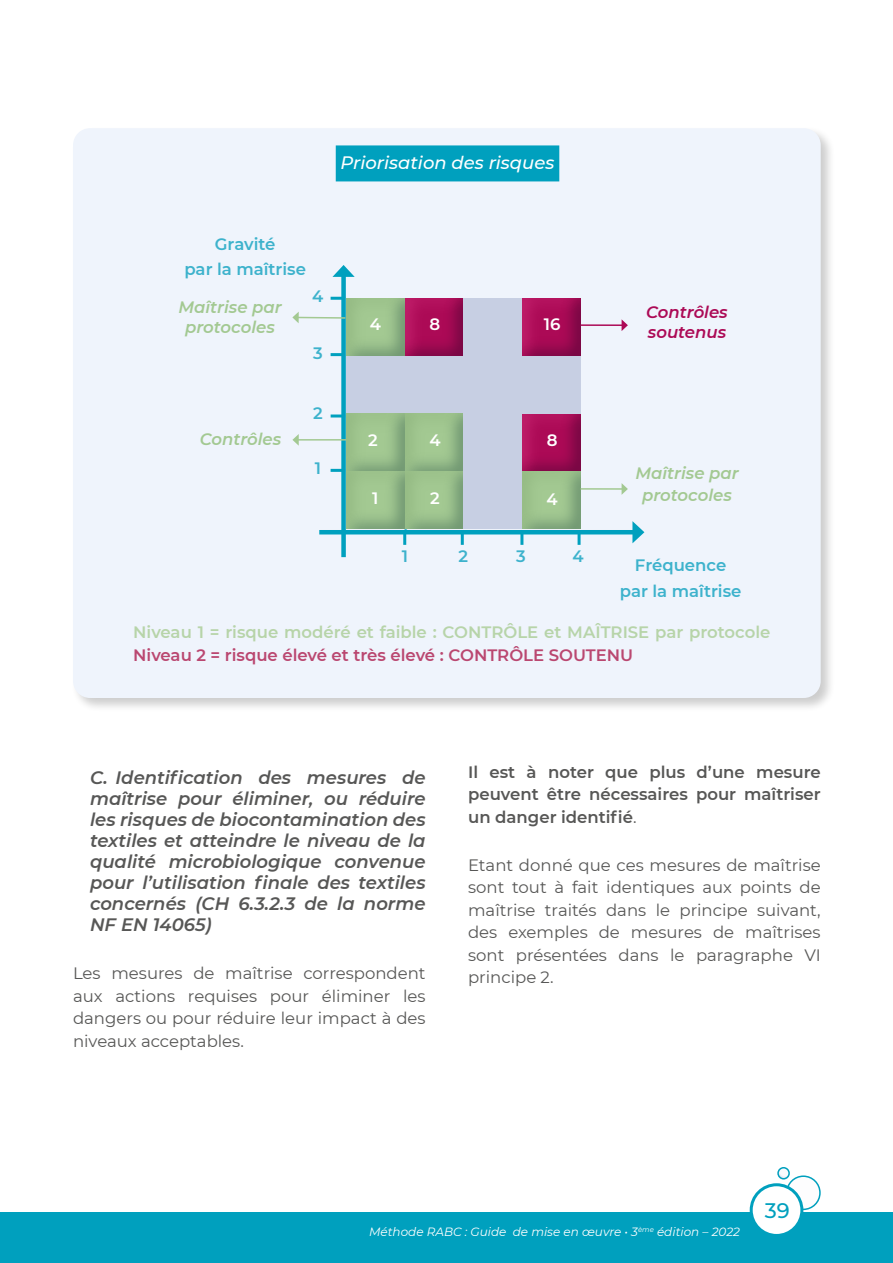
<style>
.page{position:relative;width:893px;height:1263px;background:#fff}
.page>*{position:absolute;margin:0;border:0;box-sizing:border-box;transform-origin:0 0}
.t1{font:500 21px "Montserrat";color:#00a0be}
.t2{font:italic 600 18px/21px "Montserrat";color:#575756;text-align:justify}
.t3{font:italic 500 18px "Montserrat";color:#fff}
.t4{font:16.5px/22.5px "Montserrat";color:#575756;text-align:justify}
.t5{font:600 16.5px/22.5px "Montserrat";color:#575756;text-align:justify}
.t6{font:600 16.5px "Montserrat";color:#b7d4a9}
.t7{font:600 16.5px/25.5px "Montserrat";color:#3db2cc;text-align:center}
.t8{font:italic 600 16.5px/19.5px "Montserrat";color:#a3c992;text-align:center}
.t9{font:600 16.5px "Montserrat";color:#ba4770}
.t10{font:italic 600 16.5px/19.5px "Montserrat";color:#ac0a56}
.t11{font:600 16.5px "Montserrat";color:#fff}
.t12{font:italic 12px "Montserrat";color:#fff}
.s1{font-weight:400}
</style>
<div class="page">
<div style="left:0;top:1212px;width:893px;height:51px;background:#00a0be"></div>
<div style="left:786px;top:1175px;width:35px;height:35px;border:2px solid #00a0be;border-radius:50%"></div>
<div style="left:751px;top:1185px;width:51px;height:50px;background:#fff;border-radius:50%"></div>
<div style="left:750px;top:1183px;width:53px;height:54px;border:3px solid #00a0be;border-radius:50%"></div>
<svg style="left:777px;top:1167px;width:43px;height:44px"></svg>
<div style="left:777px;top:1167px;width:13px;height:12px;border:2px solid #00a0be;border-radius:50%"></div>
<div style="left:70px;top:125px;width:765px;height:588px;background:#000;opacity:.2"></div>
<div style="left:73px;top:128px;width:748px;height:570px;background:#eff4fc;border-radius:17px"></div>
<div style="left:341px;top:273px;width:5px;height:284px;background:#00a0be"></div>
<svg style="left:332px;top:265px;width:23px;height:12px"></svg>
<hr style="left:319px;top:530px;width:318px;height:4px;background:#00a0be">
<svg style="left:632px;top:521px;width:12px;height:22px"></svg>
<hr style="left:331px;top:414px;width:14px;height:3px;background:#00a0be">
<div style="left:346px;top:356px;width:59px;height:58px;background:#c7cfe3"></div>
<div style="left:405px;top:356px;width:58px;height:58px;background:#c7cfe3"></div>
<div style="left:393px;top:402px;width:85px;height:70px;background:#476d7d;opacity:.46"></div>
<div style="left:335px;top:402px;width:84px;height:70px;background:#476d7d;opacity:.46"></div>
<div style="left:335px;top:286px;width:84px;height:70px;background:#476d7d;opacity:.46"></div>
<div style="left:335px;top:460px;width:84px;height:70px;background:#476d7d;opacity:.46"></div>
<div style="left:393px;top:460px;width:85px;height:70px;background:#476d7d;opacity:.46"></div>
<div style="left:511px;top:460px;width:84px;height:70px;background:#476d7d;opacity:.46"></div>
<div style="left:511px;top:402px;width:84px;height:70px;background:#476d7d;opacity:.46"></div>
<div style="left:511px;top:286px;width:84px;height:70px;background:#476d7d;opacity:.46"></div>
<div style="left:393px;top:286px;width:85px;height:70px;background:#476d7d;opacity:.46"></div>
<div style="left:463px;top:471px;width:59px;height:58px;background:#c7cfe3"></div>
<div style="left:463px;top:414px;width:59px;height:57px;background:#c7cfe3"></div>
<div style="left:463px;top:356px;width:59px;height:58px;background:#c7cfe3"></div>
<div style="left:463px;top:298px;width:59px;height:58px;background:#c7cfe3"></div>
<div style="left:522px;top:356px;width:59px;height:58px;background:#c7cfe3"></div>
<hr style="left:331px;top:469px;width:14px;height:3px;background:#00a0be">
<hr style="left:403px;top:530px;width:3px;height:15px;background:#00a0be">
<hr style="left:461px;top:530px;width:3px;height:15px;background:#00a0be">
<hr style="left:520px;top:530px;width:3px;height:15px;background:#00a0be">
<hr style="left:578px;top:530px;width:3px;height:15px;background:#00a0be">
<hr style="left:331px;top:353px;width:14px;height:3px;background:#00a0be">
<hr style="left:331px;top:297px;width:14px;height:3px;background:#00a0be">
<svg style="left:292px;top:312px;width:55px;height:11px"></svg>
<hr style="left:581px;top:324px;width:41px;height:2px;background:#ac0a56">
<svg style="left:622px;top:320px;width:6px;height:11px"></svg>
<hr style="left:581px;top:488px;width:41px;height:2px;background:#a3c992">
<svg style="left:622px;top:483px;width:6px;height:12px"></svg>
<hr style="left:298px;top:439px;width:48px;height:2px;background:#a3c992">
<svg style="left:292px;top:434px;width:7px;height:12px"></svg>
<div style="left:336px;top:145px;width:223px;height:36px;background:#00a0be"></div>
<p class="t3" style="left:341px;top:150px;width:215px">Priorisation des risques</p>
<p class="t7" style="left:184px;top:231px;width:123px">Gravité<br>par la maîtrise</p>
<p class="t8" style="left:178px;top:297px;width:105px">Maîtrise par protocoles</p>
<p class="t7" style="left:312px;top:283px;width:13px">4</p>
<p class="t7" style="left:313px;top:340px;width:11px">3</p>
<p class="t8" style="left:200px;top:429px;width:83px">Contrôles</p>
<p class="t7" style="left:313px;top:400px;width:11px">2</p>
<p class="t7" style="left:315px;top:455px;width:8px">1</p>
<p class="t11" style="left:370px;top:312px;width:13px">4</p>
<p class="t11" style="left:430px;top:312px;width:12px">8</p>
<p class="t11" style="left:368px;top:429px;width:11px">2</p>
<p class="t11" style="left:429px;top:429px;width:13px">4</p>
<p class="t11" style="left:372px;top:486px;width:8px">1</p>
<p class="t11" style="left:430px;top:486px;width:11px">2</p>
<p class="t7" style="left:402px;top:511px;width:8px">1</p>
<p class="t7" style="left:402px;top:542px;width:8px">1</p>
<p class="t7" style="left:459px;top:542px;width:11px">2</p>
<p class="t11" style="left:544px;top:312px;width:18px">16</p>
<p class="t11" style="left:547px;top:429px;width:12px">8</p>
<p class="t11" style="left:547px;top:487px;width:13px">4</p>
<p class="t7" style="left:516px;top:542px;width:11px">3</p>
<p class="t7" style="left:572px;top:542px;width:13px">4</p>
<p class="t10" style="left:646px;top:302px;width:83px">Contrôles soutenus</p>
<p class="t8" style="left:635px;top:461px;width:105px;line-height:22.5px">Maîtrise par protocoles</p>
<p class="t7" style="left:620px;top:552px;width:123px">Fréquence par la maîtrise</p>
<p class="t6" style="left:133px;top:621px;width:639px">Niveau 1 = risque modéré et faible : CONTRÔLE et MAÎTRISE par protocole</p>
<p class="t9" style="left:133px;top:643px;width:501px">Niveau 2 = risque élevé et très élevé : CONTRÔLE SOUTENU</p>
<p class="t2" style="left:90px;top:766px;width:337px">C. Identification des mesures de maîtrise pour éliminer, ou réduire les risques de biocontamination des textiles et atteindre le niveau de la qualité microbiologique convenue pour l’utilisation finale des textiles concernés (CH 6.3.2.3 de la norme NF EN 14065)</p>
<p class="t4" style="left:73px;top:961px;width:354px">Les mesures de maîtrise correspondent aux actions requises pour éliminer les dangers ou pour réduire leur impact à des niveaux acceptables.</p>
<p class="t5" style="left:468px;top:760px;width:354px">Il est à noter que plus d’une mesure peuvent être nécessaires pour maîtriser un danger identifié<span class="s1">.</span></p>
<p class="t4" style="left:468px;top:853px;width:354px">Etant donné que ces mesures de maîtrise sont tout à fait identiques aux points de maîtrise traités dans le principe suivant, des exemples de mesures de maîtrises sont présentées dans le paragraphe VI principe 2.</p>
<p class="t1" style="left:765px;top:1196px;width:26px">39</p>
<p class="t12" style="left:369px;top:1223px;width:372px">Méthode RABC : Guide de mise en œuvre • 3<sup>ème</sup> édition – 2022</p>
</div>
